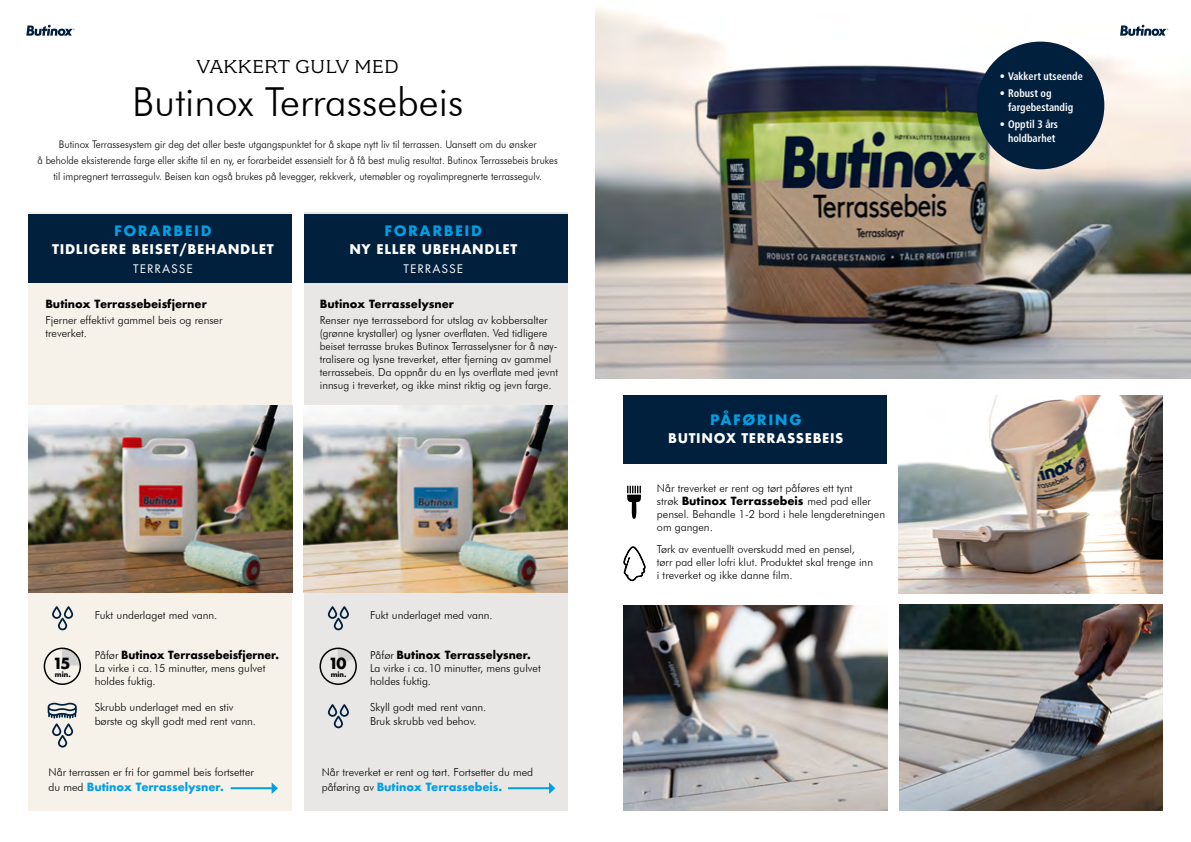
<style>
.page{position:relative;width:1191px;height:842px;background:#fff}
.page>*{position:absolute;margin:0;border:0;box-sizing:border-box;transform-origin:0 0}
.t1{font:300 40px "Futura BT";color:#000}
.t2{font:21px "Fairplex Wide OT";color:#000}
.t3{font:700 15px "Futura";color:#000}
.t4{font:700 14px "Futura";letter-spacing:.11em;color:#009fe3}
.t5{font:700 13px "Futura";letter-spacing:.05em;color:#fff}
.t6{font:13px "Futura PT";letter-spacing:.08em;color:#fff}
.t7{font:300 11px/13px "Futura BT";color:#000}
.t8{font:700 11px "Futura";color:#000}
.t9{font:700 condensed 11px/14px "Frutiger LT Pro";color:#fff;scale:.93 1}
.t10{font:700 11px "Futura";color:#009fe3}
.t11{font:700 11px "Futura";color:#000;scale:.96 1}
.t12{font:300 10.5px/16px "Futura BT";color:#000;text-align:center;scale:.95 1}
.t13{font:700 7px "Futura";color:#000}
.s1{font-family:"Futura BT";font-weight:300}
.s2{font-family:"Futura BT";font-weight:300;color:#000}
</style>
<div class="page">
<div style="left:304px;top:213px;width:263px;height:598px;background:#e8e7e5"></div>
<div style="left:304px;top:214px;width:263px;height:68px;background:#00203e"></div>
<div style="left:623px;top:395px;width:264px;height:68px;background:#00203e"></div>
<div style="left:28px;top:213px;width:264px;height:598px;background:#f6f2e9"></div>
<img style="left:28px;top:406px;width:264px;height:186px">
<img style="left:304px;top:406px;width:263px;height:186px">
<div style="left:28px;top:214px;width:264px;height:68px;background:#00203e"></div>
<hr style="left:508px;top:787px;width:43px;height:2px;background:#009fe3">
<svg style="left:549px;top:782px;width:6px;height:12px"></svg>
<hr style="left:231px;top:787px;width:42px;height:2px;background:#009fe3">
<svg style="left:272px;top:783px;width:6px;height:11px"></svg>
<svg style="left:328px;top:606px;width:21px;height:24px"></svg>
<svg style="left:52px;top:606px;width:21px;height:24px"></svg>
<svg style="left:328px;top:704px;width:21px;height:24px"></svg>
<svg style="left:338px;top:649px;width:16px;height:16px"></svg>
<svg style="left:62px;top:650px;width:18px;height:15px"></svg>
<div style="left:44px;top:647px;width:37px;height:38px;border:2px solid #000;border-radius:50%"></div>
<svg style="left:48px;top:703px;width:29px;height:44px"></svg>
<img style="left:899px;top:395px;width:263px;height:198px">
<img style="left:624px;top:605px;width:263px;height:206px">
<img style="left:899px;top:605px;width:264px;height:206px">
<img style="left:595px;top:8px;width:596px;height:370px">
<svg style="left:623px;top:486px;width:23px;height:95px"></svg>
<div style="left:319px;top:647px;width:38px;height:38px;border:2px solid #000;border-radius:50%"></div>
<div style="left:976px;top:42px;width:128px;height:127px;background:#00203e;border-radius:50%"></div>
<svg style="left:26px;top:25px;width:49px;height:11px"></svg>
<svg style="left:1120px;top:25px;width:48px;height:11px"></svg>
<h2 class="t2" style="left:197px;top:55px;width:203px">VAKKERT GULV MED</h2>
<h1 class="t1" style="left:132px;top:78px;width:333px">Butinox Terrassebeis</h1>
<p class="t12" style="left:38px;top:136px;width:549px">Butinox Terrassesystem gir deg det aller beste utgangspunktet for å skape nytt liv til terrassen. Uansett om du ønsker<br>å beholde eksisterende farge eller skifte til en ny, er forarbeidet essensielt for å få best mulig resultat. Butinox Terrassebeis brukes til impregnert terrassegulv. Beisen kan også brukes på levegger, rekkverk, utemøbler og royalimpregnerte terrassegulv.</p>
<p class="t4" style="left:114px;top:221px;width:99px">FORARBEID</p>
<p class="t5" style="left:52px;top:240px;width:223px">TIDLIGERE BEISET/BEHANDLET</p>
<p class="t6" style="left:133px;top:261px;width:61px">TERRASSE</p>
<p class="t8" style="left:45px;top:296px;width:163px">Butinox Terrassebeisfjerner</p>
<p class="t7" style="left:45px;top:314px;width:179px">Fjerner effektivt gammel beis og renser treverket.</p>
<p class="t4" style="left:384px;top:220px;width:99px">FORARBEID</p>
<p class="t5" style="left:349px;top:239px;width:169px">NY ELLER UBEHANDLET</p>
<p class="t6" style="left:403px;top:260px;width:61px">TERRASSE</p>
<p class="t8" style="left:320px;top:296px;width:135px">Butinox Terrasselysner</p>
<p class="t7" style="left:320px;top:314px;width:240px">Renser nye terrassebord for utslag av kobbersalter (grønne krystaller) og lysner overflaten. Ved tidligere beiset terrasse brukes Butinox Terrasselysner for å nøy&shy;tralisere og lysne treverket, etter fjerning av gammel terrassebeis. Da oppnår du en lys overflate med jevnt innsug i treverket, og ikke minst riktig og jevn farge.</p>
<h3 class="t3" style="left:53px;top:653px;width:19px">15</h3>
<p class="t13" style="left:55px;top:669px;width:17px">min.</p>
<p class="t7" style="left:95px;top:608px;width:124px">Fukt underlaget med vann.</p>
<p class="t11" style="left:95px;top:646px;width:194px"><span class="s1">Påfør</span> Butinox Terrassebeisfjerner.</p>
<p class="t7" style="left:95px;top:661px;width:172px">La virke i ca. 15 minutter, mens gulvet holdes fuktig.</p>
<p class="t7" style="left:95px;top:701px;width:163px">Skrubb underlaget med en stiv børste og skyll godt med rent vann.</p>
<h3 class="t3" style="left:328px;top:653px;width:19px">10</h3>
<p class="t13" style="left:331px;top:669px;width:17px">min.</p>
<p class="t7" style="left:370px;top:608px;width:124px">Fukt underlaget med vann.</p>
<p class="t8" style="left:370px;top:646px;width:162px"><span class="s1">Påfør</span> Butinox Terrasselysner.</p>
<p class="t7" style="left:370px;top:661px;width:172px">La virke i ca. 10 minutter, mens gulvet holdes fuktig.</p>
<p class="t7" style="left:370px;top:701px;width:118px">Skyll godt med rent vann.<br>Bruk skrubb ved behov.</p>
<p class="t7" style="left:49px;top:765px;width:207px">Når terrassen er fri for gammel beis fortsetter</p>
<p class="t10" style="left:49px;top:778px;width:177px"><span class="s2">du med</span> Butinox Terrasselysner.</p>
<p class="t7" style="left:322px;top:765px;width:213px">Når treverket er rent og tørt. Fortsetter du med</p>
<p class="t10" style="left:322px;top:778px;width:182px"><span class="s2">påføring av</span> Butinox Terrassebeis.</p>
<p class="t4" style="left:710px;top:409px;width:93px">PÅFØRING</p>
<p class="t5" style="left:668px;top:428px;width:177px">BUTINOX TERRASSEBEIS</p>
<p class="t7" style="left:657px;top:482px;width:197px">Når treverket er rent og tørt påføres ett tynt</p>
<p class="t8" style="left:657px;top:493px;width:216px"><span class="s1">strøk</span> Butinox Terrassebeis <span class="s1">med pad eller</span></p>
<p class="t7" style="left:657px;top:508px;width:230px">pensel. Behandle 1-2 bord i hele lengderetningen om gangen.</p>
<p class="t7" style="left:657px;top:542px;width:218px">Tørk av eventuellt overskudd med en pensel, tørr pad eller lofri klut. Produktet skal trenge inn i treverket og ikke danne film.</p>
<p class="t9" style="left:999px;top:69px;width:91px">• Vakkert utseende</p>
<p class="t9" style="left:1008px;top:86px;width:71px;text-indent:-9px">• Robust og fargebestandig</p>
<p class="t9" style="left:999px;top:117px;width:64px;text-align:center">• Opptil 3 års holdbarhet</p>
</div>
